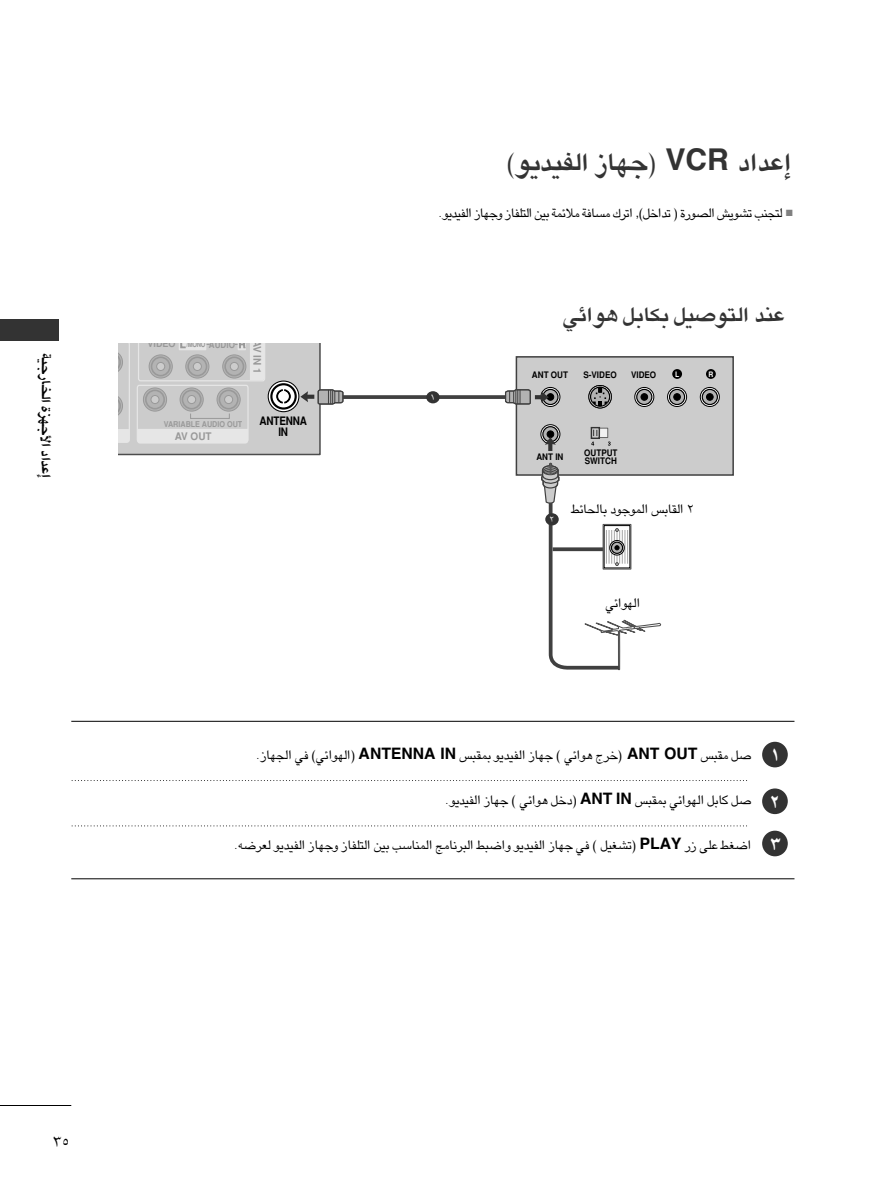
<style>
.page{position:relative;width:893px;height:1191px;background:#fff}
.page>*{position:absolute;margin:0;border:0;box-sizing:border-box;transform-origin:0 0}
.t1{font:700 11.7px/10.9px "Helvetica";letter-spacing:-.02em;color:#000;text-align:center;scale:.85 1}
.t2{font:700 10.5px "Helvetica";color:#999;scale:.95 1}
.t3{font:700 9.45px "Helvetica";color:#999;scale:.95 1}
.t4{font:700 9px/8.9px "Helvetica";color:#000;scale:.9 1}
.t5{font:700 7.95px "Helvetica";color:#999;scale:.9 1}
.t6{font:700 7.5px "Helvetica";color:#fff;scale:.9 1}
.s1{font-size:7.95px}
</style>
<div class="page">
<hr style="left:0;top:1105px;width:71px;height:1px;background:#000">
<div style="left:0;top:319px;width:58px;height:21px;background:#333"></div>
<div style="left:515px;top:356px;width:219px;height:120px;background:#ccc;border:2px solid #404040"></div>
<svg style="left:540px;top:387px;width:20px;height:20px"></svg>
<svg style="left:542px;top:389px;width:16px;height:16px"></svg>
<div style="left:547px;top:393px;width:7px;height:8px;background:#000;border:1px solid #000;border-radius:50%"></div>
<svg style="left:540px;top:424px;width:20px;height:20px"></svg>
<svg style="left:542px;top:426px;width:16px;height:16px"></svg>
<div style="left:547px;top:431px;width:7px;height:7px;background:#000;border:1px solid #000;border-radius:50%"></div>
<svg style="left:700px;top:387px;width:19px;height:20px"></svg>
<svg style="left:701px;top:389px;width:17px;height:16px"></svg>
<div style="left:706px;top:393px;width:7px;height:8px;background:#000;border:1px solid #000;border-radius:50%"></div>
<svg style="left:667px;top:387px;width:19px;height:20px"></svg>
<svg style="left:669px;top:389px;width:16px;height:16px"></svg>
<div style="left:673px;top:393px;width:7px;height:8px;background:#000;border:1px solid #000;border-radius:50%"></div>
<svg style="left:634px;top:387px;width:20px;height:20px"></svg>
<svg style="left:636px;top:389px;width:16px;height:16px"></svg>
<div style="left:640px;top:393px;width:7px;height:8px;background:#000;border:1px solid #000;border-radius:50%"></div>
<svg style="left:588px;top:385px;width:23px;height:23px"></svg>
<svg style="left:590px;top:387px;width:20px;height:20px"></svg>
<svg style="left:592px;top:387px;width:16px;height:19px"></svg>
<div style="left:599px;top:428px;width:9px;height:10px;background:#f2f2f2;border:1px solid #666"></div>
<svg style="left:590px;top:427px;width:10px;height:12px"></svg>
<svg style="left:593px;top:430px;width:4px;height:6px"></svg>
<svg style="left:344px;top:395px;width:160px;height:4px"></svg>
<svg style="left:504px;top:389px;width:45px;height:16px"></svg>
<svg style="left:545px;top:437px;width:11px;height:14px"></svg>
<div style="left:672px;top:369px;width:10px;height:10px;background:#000;border-radius:50%"></div>
<div style="left:706px;top:369px;width:9px;height:10px;background:#000;border-radius:50%"></div>
<svg style="left:119px;top:343px;width:225px;height:112px;background:#c9c9c9"></svg>
<div style="left:426px;top:391px;width:13px;height:12px;background:#333;border-radius:50%"></div>
<hr style="left:71px;top:721px;width:723px;height:1px;background:#000">
<hr style="left:71px;top:879px;width:723px;height:1px;background:#000">
<svg style="left:72px;top:780px;width:675px;height:1px"></svg>
<svg style="left:72px;top:826px;width:675px;height:1px"></svg>
<div style="left:762px;top:742px;width:25px;height:25px;background:#333;border-radius:50%"></div>
<div style="left:762px;top:788px;width:25px;height:26px;background:#333;border-radius:50%"></div>
<div style="left:762px;top:831px;width:25px;height:25px;background:#333;border-radius:50%"></div>
<svg style="left:540px;top:462px;width:153px;height:209px"></svg>
<p class="t3" style="left:147px;top:341px;width:93px">VIDEO <span class="s1">/MONO</span> AUDIO</p>
<p class="t2" style="left:261px;top:340px;width:37px;rotate:90deg">AV IN 1</p>
<p class="t5" style="left:164px;top:421px;width:89px">VARIABLE AUDIO OUT</p>
<p class="t2" style="left:175px;top:433px;width:40px">AV OUT</p>
<p class="t1" style="left:259px;top:417px;width:57px">ANTENNA<br>IN</p>
<p class="t4" style="left:532px;top:371px;width:41px">ANT OUT</p>
<p class="t4" style="left:583px;top:371px;width:39px">S-VIDEO</p>
<p class="t4" style="left:631px;top:371px;width:30px">VIDEO</p>
<p class="t6" style="left:675px;top:371px;width:6px">L</p>
<p class="t6" style="left:708px;top:371px;width:7px">R</p>
<p class="t4" style="left:536px;top:454px;width:31px">ANT IN</p>
<p class="t4" style="left:584px;top:449px;width:38px">OUTPUT<br>SWITCH</p>
</div>
